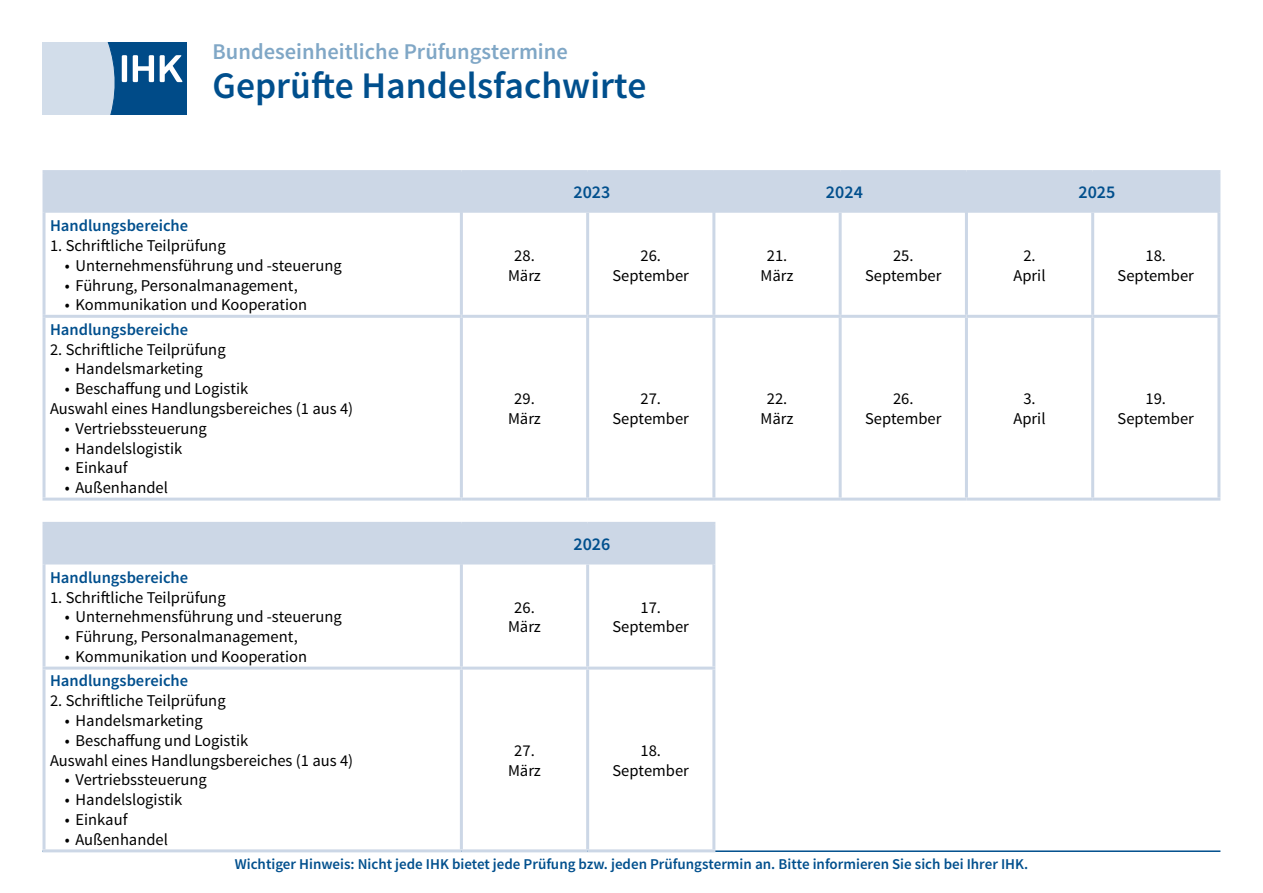
<style>
.page{position:relative;width:1263px;height:893px;background:#fff}
.page>*{position:absolute;margin:0;border:0;box-sizing:border-box;transform-origin:0 0}
.Prüfungsname{font:600 37.5px "Source Sans Pro";color:#004f8d}
.Seitenüberschrift{font:600 22.5px "Source Sans Pro";color:#80a7c6}
.DIHK_Tabelle_Font_al{font:600 18px "Source Sans Pro";color:#004f8d}
.DIHK_Tabelle_Font_1{font:16.5px/19.8px "Source Sans Pro";color:#000;text-align:center}
.DIHK_Tabelle_Font_al-2{font:16.5px/19.8px "Source Sans Pro";color:#000;text-align:center}
.DIHK_Tabelle_Font_1-2{font:600 16.5px "Source Sans Pro";color:#004f8d}
.Infotext_unten{font:600 15px "Source Sans Pro";color:#004f8d}
</style>
<div class="page">
<svg style="left:43px;top:43px;width:144px;height:72px;background:#7aa0c1"></svg>
<div style="left:46px;top:173px;width:1171px;height:40px;background:#ccd7e6"></div>
<hr style="left:43px;top:170px;width:418px;height:3px;background:#ccd7e6">
<hr style="left:43px;top:173px;width:3px;height:40px;background:#ccd7e6">
<hr style="left:461px;top:170px;width:127px;height:3px;background:#ccd7e6">
<hr style="left:460px;top:173px;width:3px;height:40px;background:#ccd7e6">
<hr style="left:588px;top:170px;width:126px;height:3px;background:#ccd7e6">
<hr style="left:714px;top:170px;width:126px;height:3px;background:#ccd7e6">
<hr style="left:712px;top:173px;width:3px;height:40px;background:#ccd7e6">
<hr style="left:840px;top:170px;width:126px;height:3px;background:#ccd7e6">
<hr style="left:966px;top:170px;width:127px;height:3px;background:#ccd7e6">
<hr style="left:965px;top:173px;width:3px;height:40px;background:#ccd7e6">
<hr style="left:1093px;top:170px;width:127px;height:3px;background:#ccd7e6">
<hr style="left:1217px;top:173px;width:3px;height:40px;background:#ccd7e6">
<hr style="left:460px;top:213px;width:3px;height:102px;background:#ccd7e6">
<hr style="left:586px;top:213px;width:3px;height:102px;background:#ccd7e6">
<hr style="left:712px;top:213px;width:3px;height:102px;background:#ccd7e6">
<hr style="left:839px;top:213px;width:3px;height:102px;background:#ccd7e6">
<hr style="left:43px;top:315px;width:418px;height:3px;background:#ccd7e6">
<hr style="left:461px;top:315px;width:127px;height:3px;background:#ccd7e6">
<hr style="left:460px;top:318px;width:3px;height:180px;background:#ccd7e6">
<hr style="left:588px;top:315px;width:126px;height:3px;background:#ccd7e6">
<hr style="left:586px;top:318px;width:3px;height:180px;background:#ccd7e6">
<hr style="left:714px;top:315px;width:126px;height:3px;background:#ccd7e6">
<hr style="left:712px;top:318px;width:3px;height:180px;background:#ccd7e6">
<hr style="left:840px;top:315px;width:126px;height:3px;background:#ccd7e6">
<hr style="left:839px;top:318px;width:3px;height:180px;background:#ccd7e6">
<hr style="left:966px;top:315px;width:127px;height:3px;background:#ccd7e6">
<hr style="left:1093px;top:315px;width:127px;height:3px;background:#ccd7e6">
<hr style="left:43px;top:498px;width:418px;height:3px;background:#ccd7e6">
<hr style="left:461px;top:498px;width:127px;height:3px;background:#ccd7e6">
<hr style="left:588px;top:498px;width:126px;height:3px;background:#ccd7e6">
<hr style="left:714px;top:498px;width:126px;height:3px;background:#ccd7e6">
<hr style="left:840px;top:498px;width:126px;height:3px;background:#ccd7e6">
<hr style="left:966px;top:498px;width:127px;height:3px;background:#ccd7e6">
<hr style="left:1093px;top:498px;width:127px;height:3px;background:#ccd7e6">
<hr style="left:43px;top:213px;width:3px;height:102px;background:#ccd7e6">
<hr style="left:965px;top:213px;width:3px;height:102px;background:#ccd7e6">
<hr style="left:1091px;top:213px;width:3px;height:102px;background:#ccd7e6">
<hr style="left:1217px;top:213px;width:3px;height:102px;background:#ccd7e6">
<hr style="left:43px;top:318px;width:3px;height:180px;background:#ccd7e6">
<hr style="left:965px;top:318px;width:3px;height:180px;background:#ccd7e6">
<hr style="left:1091px;top:318px;width:3px;height:180px;background:#ccd7e6">
<hr style="left:1217px;top:318px;width:3px;height:180px;background:#ccd7e6">
<hr style="left:43px;top:850px;width:1177px;height:2px;background:#004f8d">
<div style="left:46px;top:525px;width:666px;height:39px;background:#ccd7e6"></div>
<hr style="left:43px;top:522px;width:418px;height:3px;background:#ccd7e6">
<hr style="left:43px;top:525px;width:3px;height:39px;background:#ccd7e6">
<hr style="left:461px;top:522px;width:127px;height:3px;background:#ccd7e6">
<hr style="left:460px;top:525px;width:3px;height:39px;background:#ccd7e6">
<hr style="left:588px;top:522px;width:127px;height:3px;background:#ccd7e6">
<hr style="left:712px;top:525px;width:3px;height:39px;background:#ccd7e6">
<hr style="left:460px;top:564px;width:3px;height:103px;background:#ccd7e6">
<hr style="left:586px;top:564px;width:3px;height:103px;background:#ccd7e6">
<hr style="left:712px;top:564px;width:3px;height:103px;background:#ccd7e6">
<hr style="left:43px;top:667px;width:418px;height:3px;background:#ccd7e6">
<hr style="left:461px;top:667px;width:127px;height:3px;background:#ccd7e6">
<hr style="left:460px;top:670px;width:3px;height:179px;background:#ccd7e6">
<hr style="left:588px;top:667px;width:127px;height:3px;background:#ccd7e6">
<hr style="left:586px;top:670px;width:3px;height:179px;background:#ccd7e6">
<hr style="left:712px;top:670px;width:3px;height:179px;background:#ccd7e6">
<hr style="left:43px;top:849px;width:418px;height:3px;background:#ccd7e6">
<hr style="left:461px;top:849px;width:127px;height:3px;background:#ccd7e6">
<hr style="left:588px;top:849px;width:127px;height:3px;background:#ccd7e6">
<hr style="left:43px;top:564px;width:3px;height:103px;background:#ccd7e6">
<hr style="left:43px;top:670px;width:3px;height:179px;background:#ccd7e6">
<p class="Seitenüberschrift" style="left:213px;top:38px;width:357px">Bundeseinheitliche Prüfungstermine</p>
<p class="Prüfungsname" style="left:213px;top:62px;width:435px">Geprüfte Handelsfachwirte</p>
<p class="DIHK_Tabelle_Font_1-2" style="left:50px;top:215px;width:140px">Handlungsbereiche</p>
<p class="DIHK_Tabelle_Font_1" style="left:50px;top:236px;width:177px">1. Schriftliche Teilprüfung</p>
<p class="DIHK_Tabelle_Font_1" style="left:65px;top:256px;width:278px">• Unternehmensführung und -steuerung</p>
<p class="DIHK_Tabelle_Font_1" style="left:65px;top:275px;width:234px">• Führung, Personalmanagement,</p>
<p class="DIHK_Tabelle_Font_1" style="left:65px;top:295px;width:244px">• Kommunikation und Kooperation</p>
<p class="DIHK_Tabelle_Font_1-2" style="left:50px;top:319px;width:140px">Handlungsbereiche</p>
<p class="DIHK_Tabelle_Font_1" style="left:50px;top:339px;width:177px">2. Schriftliche Teilprüfung</p>
<p class="DIHK_Tabelle_Font_1" style="left:65px;top:359px;width:139px">• Handelsmarketing</p>
<p class="DIHK_Tabelle_Font_1" style="left:65px;top:379px;width:185px">• Beschaffung und Logistik</p>
<p class="DIHK_Tabelle_Font_1" style="left:50px;top:399px;width:305px">Auswahl eines Handlungsbereiches (1 aus 4)</p>
<p class="DIHK_Tabelle_Font_1" style="left:65px;top:419px;width:144px">• Vertriebssteuerung</p>
<p class="DIHK_Tabelle_Font_1" style="left:65px;top:438px;width:119px">• Handelslogistik</p>
<p class="DIHK_Tabelle_Font_1" style="left:65px;top:458px;width:64px">• Einkauf</p>
<p class="DIHK_Tabelle_Font_1" style="left:65px;top:478px;width:105px">• Außenhandel</p>
<p class="DIHK_Tabelle_Font_1-2" style="left:50px;top:567px;width:140px">Handlungsbereiche</p>
<p class="DIHK_Tabelle_Font_1" style="left:50px;top:588px;width:177px">1. Schriftliche Teilprüfung</p>
<p class="DIHK_Tabelle_Font_1" style="left:65px;top:607px;width:278px">• Unternehmensführung und -steuerung</p>
<p class="DIHK_Tabelle_Font_1" style="left:65px;top:627px;width:234px">• Führung, Personalmanagement,</p>
<p class="DIHK_Tabelle_Font_1" style="left:65px;top:647px;width:244px">• Kommunikation und Kooperation</p>
<p class="DIHK_Tabelle_Font_1-2" style="left:50px;top:671px;width:140px">Handlungsbereiche</p>
<p class="DIHK_Tabelle_Font_1" style="left:50px;top:691px;width:177px">2. Schriftliche Teilprüfung</p>
<p class="DIHK_Tabelle_Font_1" style="left:65px;top:711px;width:139px">• Handelsmarketing</p>
<p class="DIHK_Tabelle_Font_1" style="left:50px;top:731px;width:305px;text-align:left;text-indent:15px">• Beschaffung und Logistik<br>Auswahl eines Handlungsbereiches (1 aus 4)</p>
<p class="DIHK_Tabelle_Font_1" style="left:65px;top:770px;width:144px">• Vertriebssteuerung</p>
<p class="DIHK_Tabelle_Font_1" style="left:65px;top:790px;width:119px">• Handelslogistik</p>
<p class="DIHK_Tabelle_Font_1" style="left:65px;top:810px;width:64px">• Einkauf</p>
<p class="DIHK_Tabelle_Font_1" style="left:65px;top:830px;width:105px">• Außenhandel</p>
<p class="DIHK_Tabelle_Font_al" style="left:573px;top:181px;width:38px">2023</p>
<p class="DIHK_Tabelle_Font_al" style="left:826px;top:181px;width:38px">2024</p>
<p class="DIHK_Tabelle_Font_al" style="left:1078px;top:181px;width:38px">2025</p>
<p class="DIHK_Tabelle_Font_al-2" style="left:508px;top:246px;width:34px">28.<br>März</p>
<p class="DIHK_Tabelle_Font_al-2" style="left:613px;top:246px;width:78px">26.<br>September</p>
<p class="DIHK_Tabelle_Font_al-2" style="left:760px;top:246px;width:34px">21.<br>März</p>
<p class="DIHK_Tabelle_Font_al-2" style="left:865px;top:246px;width:78px">25.<br>September</p>
<p class="DIHK_Tabelle_Font_al-2" style="left:1013px;top:246px;width:34px">2.<br>April</p>
<p class="DIHK_Tabelle_Font_al-2" style="left:1117px;top:246px;width:78px">18.<br>September</p>
<p class="DIHK_Tabelle_Font_al-2" style="left:508px;top:389px;width:34px">29.<br>März</p>
<p class="DIHK_Tabelle_Font_al-2" style="left:613px;top:389px;width:78px">27.<br>September</p>
<p class="DIHK_Tabelle_Font_al-2" style="left:760px;top:389px;width:34px">22.<br>März</p>
<p class="DIHK_Tabelle_Font_al-2" style="left:865px;top:389px;width:78px">26.<br>September</p>
<p class="DIHK_Tabelle_Font_al-2" style="left:1013px;top:389px;width:34px">3.<br>April</p>
<p class="DIHK_Tabelle_Font_al-2" style="left:1117px;top:389px;width:78px">19.<br>September</p>
<p class="DIHK_Tabelle_Font_al" style="left:573px;top:532px;width:38px">2026</p>
<p class="DIHK_Tabelle_Font_1" style="left:508px;top:597px;width:34px">26.<br>März</p>
<p class="DIHK_Tabelle_Font_1" style="left:613px;top:597px;width:78px">17.<br>September</p>
<p class="DIHK_Tabelle_Font_1" style="left:508px;top:741px;width:34px">27.<br>März</p>
<p class="DIHK_Tabelle_Font_1" style="left:613px;top:741px;width:78px">18.<br>September</p>
<p class="Infotext_unten" style="left:235px;top:854px;width:795px">Wichtiger Hinweis: Nicht jede IHK bietet jede Prüfung bzw. jeden Prüfungstermin an. Bitte informieren Sie sich bei Ihrer IHK.</p>
</div>
